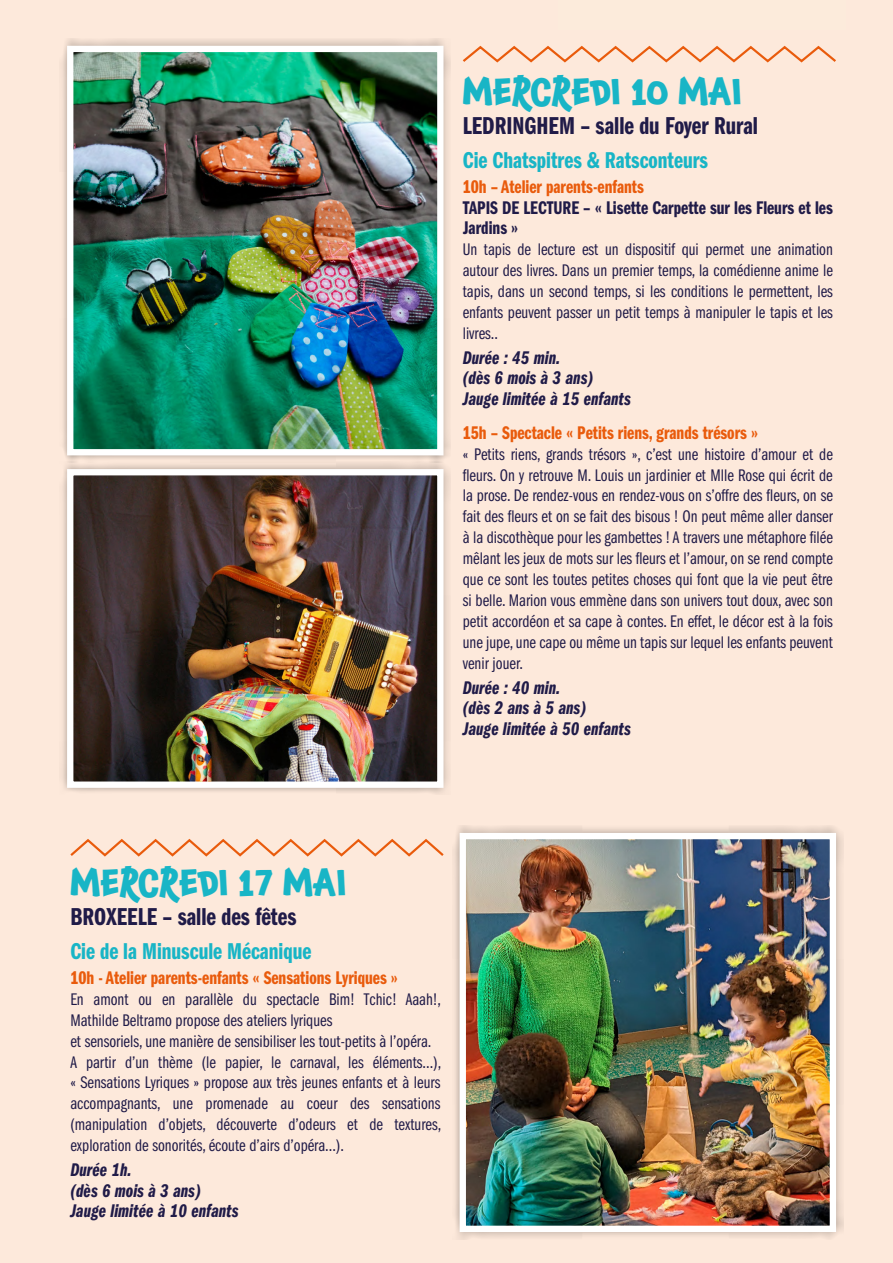
<style>
.page{position:relative;width:893px;height:1263px;background:#fde9db}
.page>*{position:absolute;margin:0;border:0;box-sizing:border-box;transform-origin:0 0}
.t1{font:700 36.45px "Chaloops";color:#18b5c6}
.t2{font:25.35px "Franklin Gothic LT Pro Dm Cm";color:#201b48}
.t3{font:23.7px "Franklin Gothic LT Pro Dm Cm";color:#18b5c6}
.t4{font:19.05px/20.5px "Franklin Gothic LT Pro Dm Cm It";color:#201b48}
.t5{font:19.05px "Franklin Gothic LT Pro Dm Cm";color:#e95b0c}
.t6{font:19.05px/20.5px "Franklin Gothic LT Pro Dm Cm";color:#201b48}
.t7{font:17.4px/20.9px "Franklin Gothic LT Pro Bk Cm";color:#201b48;text-align:justify}
.s1{color:#e95b0c}
</style>
<div class="page">
<div style="left:60px;top:461px;width:391px;height:334px;background:#000;opacity:.35"></div>
<img style="left:74px;top:476px;width:362px;height:305px">
<div style="left:67px;top:469px;width:376px;height:319px;border:6px solid #fff"></div>
<div style="left:452px;top:825px;width:392px;height:414px;background:#000;opacity:.35"></div>
<img style="left:467px;top:840px;width:362px;height:385px">
<div style="left:460px;top:833px;width:376px;height:399px;border:6px solid #fff"></div>
<div style="left:60px;top:38px;width:391px;height:425px;background:#000;opacity:.35"></div>
<img style="left:74px;top:53px;width:362px;height:395px">
<div style="left:67px;top:46px;width:376px;height:409px;border:6px solid #fff"></div>
<svg style="left:463px;top:45px;width:373px;height:18px"></svg>
<svg style="left:70px;top:839px;width:374px;height:18px"></svg>
<p class="t1" style="left:463px;top:62px;width:281px">MERCREDI 10 MAI</p>
<p class="t2" style="left:463px;top:112px;width:297px">LEDRINGHEM – salle du Foyer Rural</p>
<p class="t3" style="left:463px;top:147px;width:247px">Cie Chatspitres &amp; Ratsconteurs</p>
<p class="t6" style="left:463px;top:177px;width:371px"><span class="s1">10h – Atelier parents-enfants<br></span>TAPIS DE LECTURE – « Lisette Carpette sur les Fleurs et les<br>Jardins »</p>
<p class="t7" style="left:463px;top:239px;width:372px">Un tapis de lecture est un dispositif qui permet une animation autour des livres. Dans un premier temps, la comédienne anime le tapis, dans un second temps, si les conditions le permettent, les enfants peuvent passer un petit temps à manipuler le tapis et les livres..</p>
<p class="t4" style="left:463px;top:347px;width:170px">Durée : 45 min.<br>(dès 6 mois à 3 ans)<br>Jauge limitée à 15 enfants</p>
<p class="t5" style="left:463px;top:422px;width:297px">15h – Spectacle « Petits riens, grands trésors »</p>
<p class="t7" style="left:463px;top:444px;width:372px">« Petits riens, grands trésors », c’est une histoire d’amour et de fleurs. On y retrouve M. Louis un jardinier et Mlle Rose qui écrit de la prose. De rendez-vous en rendez-vous on s’offre des fleurs, on se fait des fleurs et on se fait des bisous ! On peut même aller danser à la discothèque pour les gambettes ! A travers une métaphore filée mêlant les jeux de mots sur les fleurs et l’amour, on se rend compte que ce sont les toutes petites choses qui font que la vie peut être si belle. Marion vous emmène dans son univers tout doux, avec son petit accordéon et sa cape à contes. En effet, le décor est à la fois une jupe, une cape ou même un tapis sur lequel les enfants peuvent venir jouer.</p>
<p class="t4" style="left:463px;top:677px;width:170px">Durée : 40 min.<br>(dès 2 ans à 5 ans)<br>Jauge limitée à 50 enfants</p>
<p class="t1" style="left:70px;top:853px;width:278px">MERCREDI 17 MAI</p>
<p class="t2" style="left:70px;top:902px;width:228px">BROXEELE – salle des fêtes</p>
<p class="t3" style="left:70px;top:938px;width:242px">Cie de la Minuscule Mécanique</p>
<p class="t5" style="left:70px;top:967px;width:329px">10h - Atelier parents-enfants « Sensations Lyriques »</p>
<p class="t7" style="left:70px;top:989px;width:372px;text-align:left">En amont ou en parallèle du spectacle Bim! Tchic! Aaah!, Mathilde Beltramo propose des ateliers lyriques<br>et sensoriels, une manière de sensibiliser les tout-petits à l’opéra.<br>A partir d’un thème (le papier, le carnaval, les éléments...), « Sensations Lyriques » propose aux très jeunes enfants et à leurs accompagnants, une promenade au coeur des sensations (manipulation d’objets, découverte d’odeurs et de textures, exploration de sonorités, écoute d’airs d’opéra...).</p>
<p class="t4" style="left:70px;top:1160px;width:170px">Durée 1h.<br>(dès 6 mois à 3 ans)<br>Jauge limitée à 10 enfants</p>
</div>
